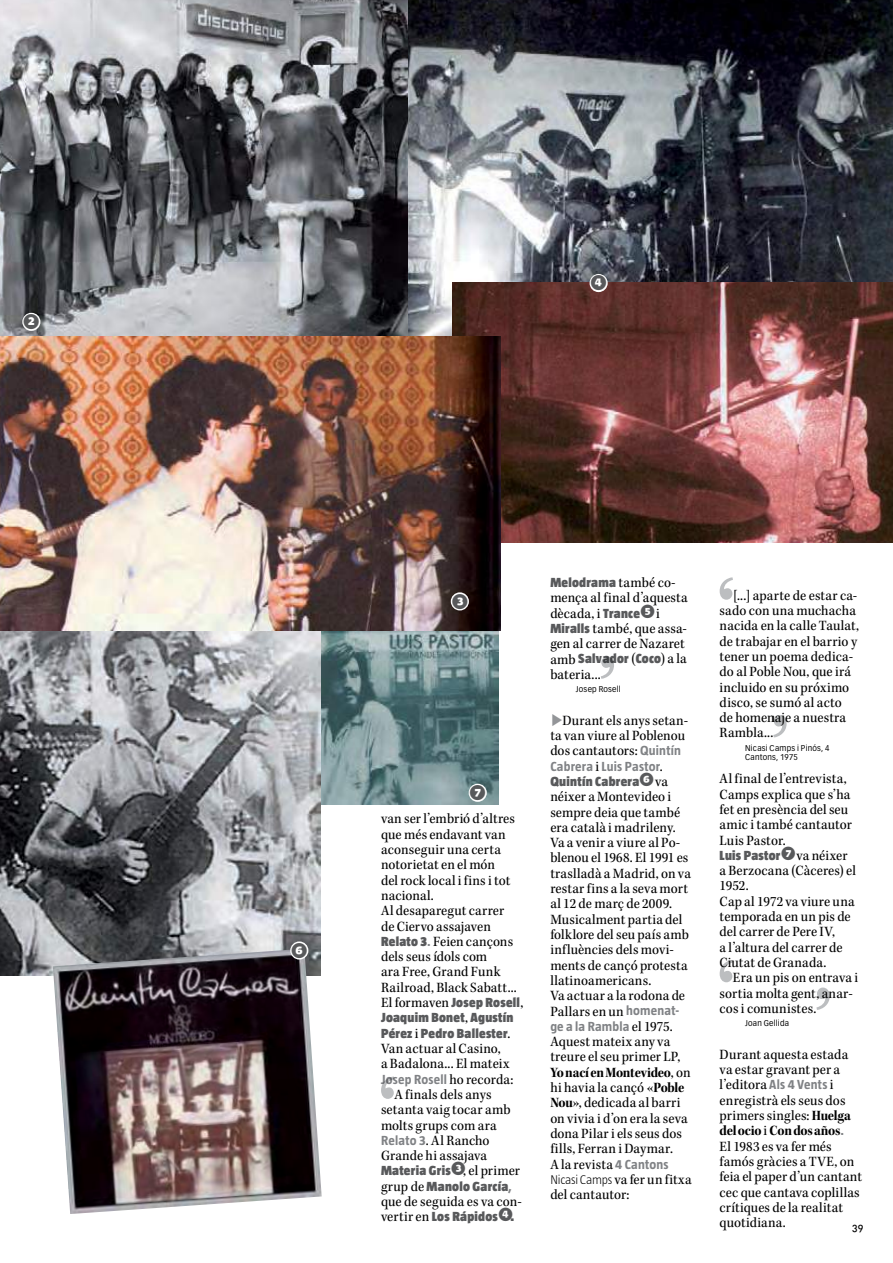
<style>
.page{position:relative;width:893px;height:1263px;background:#fff}
.page>*{position:absolute;margin:0;border:0;box-sizing:border-box;transform-origin:0 0}
.t1{font:700 21px "Fedra Sans Std";color:#58595b}
.t2{font:14.7px/15.3px "Kepler Std Scn";letter-spacing:.01em;color:#000}
.t3{font:14.7px "Kepler Std Bold Scn Subh";letter-spacing:-.015em;color:#000}
.t4{font:900 13.5px/15.3px "Taz";letter-spacing:.02em;color:#58595b}
.t5{font:700 13.5px/15.3px "Taz";letter-spacing:.015em;color:#808285}
.t6{font:10.5px "DIN Medium Alternate";color:#000}
.t7{font:8.25px/9px "Vectora LT Std";letter-spacing:.03em;color:#000;scale:.95 1}
.s1{font-family:"Taz";font-weight:900;font-size:13.5px;color:#58595b}
.s2{font-family:"Taz";font-weight:700;font-size:13.5px;color:#808285}
.s3{font-family:"Kepler Std Scn";font-weight:400;font-size:14.7px;color:#000}
.s4{font-family:"Fedra Sans Std";font-weight:700;font-size:18.75px}
.s5{font-weight:700;color:#808285}
.s6{font-family:"Fedra Sans Std";font-weight:700;font-size:18.75px;color:#58595b}
.s7{font-family:"Fedra Sans Std";font-weight:700;font-size:18px;color:#939598}
.s8{font-weight:900;color:#58595b}
.s9{font-family:"Fedra Sans Std";font-size:18.75px;color:#58595b}
.s10{font-family:"Kepler Std Scn"}
.s11{font-family:"Kepler Std Bold Scn Subh"}
.s12{font-family:"Taz";font-weight:300;font-size:12.9px}
</style>
<div class="page">
<svg style="left:381px;top:1076px;width:13px;height:23px"></svg>
<svg style="left:601px;top:656px;width:13px;height:23px"></svg>
<svg style="left:719px;top:577px;width:14px;height:23px"></svg>
<svg style="left:773px;top:715px;width:13px;height:22px"></svg>
<svg style="left:719px;top:960px;width:14px;height:22px"></svg>
<svg style="left:816px;top:987px;width:13px;height:23px"></svg>
<img style="left:407px;top:0;width:486px;height:336px">
<img style="left:320px;top:630px;width:178px;height:174px">
<img style="left:453px;top:282px;width:440px;height:260px">
<img style="left:0;top:630px;width:320px;height:345px">
<img style="left:53px;top:948px;width:269px;height:266px">
<svg style="left:289px;top:940px;width:21px;height:21px"></svg>
<svg style="left:467px;top:782px;width:21px;height:21px"></svg>
<img style="left:0;top:0;width:407px;height:336px">
<img style="left:0;top:336px;width:500px;height:294px">
<svg style="left:449px;top:591px;width:21px;height:21px"></svg>
<svg style="left:588px;top:268px;width:21px;height:26px"></svg>
<svg style="left:19px;top:311px;width:23px;height:21px"></svg>
<h1 class="t1" style="left:23px;top:309px;width:19px">➋</h1>
<h1 class="t1" style="left:590px;top:270px;width:19px">➍</h1>
<h1 class="t1" style="left:290px;top:937px;width:19px">➏</h1>
<h1 class="t1" style="left:451px;top:588px;width:19px">➌</h1>
<h1 class="t1" style="left:469px;top:780px;width:19px">➐</h1>
<p class="t2" style="left:381px;top:811px;width:144px">van ser l’embrió d’altres que més endavant van aconseguir una certa notorietat en el món<br>del rock local i fins i tot nacional.<br>Al desaparegut carrer<br>de Ciervo assajaven<br><span class="s1">Relato 3</span><span class="s2">.</span> Feien cançons dels seus ídols com<br>ara Free, Grand Funk<br>Railroad, Black Sabatt...<br>El formaven <span class="s1">Josep Rosell</span>,</p>
<p class="t4" style="left:381px;top:1010px;width:134px">Joaquim Bonet<span class="s3">,</span> Agustín<br>Pérez <span class="s3">i</span> Pedro Ballester<span class="s3">.</span></p>
<p class="t2" style="left:381px;top:1041px;width:130px">Van actuar al Casino, a Badalona... El mateix</p>
<p class="t5" style="left:381px;top:1071px;width:134px">Josep Rosell <span class="s3">ho recorda:</span></p>
<p class="t2" style="left:381px;top:1087px;width:131px;text-indent:13px">A finals dels anys setanta vaig tocar amb molts grups com ara<br><span class="s2">Relato 3</span>. Al Rancho<br>Grande hi assajava</p>
<p class="t4" style="left:381px;top:1163px;width:140px">Materia Gris<span class="s4">➌</span><span class="s3">, el primer grup de</span> Manolo García<span class="s5">,</span></p>
<p class="t2" style="left:381px;top:1194px;width:142px">que de seguida es va con-</p>
<p class="t4" style="left:381px;top:1209px;width:135px"><span class="s3">vertir en</span> Los Rápidos<span class="s4">➍</span>.</p>
<p class="t4" style="left:550px;top:574px;width:127px">Melodrama <span class="s3">també co-</span></p>
<p class="t2" style="left:550px;top:590px;width:139px">mença al final d’aquesta dècada, i <span class="s1">Trance</span><span class="s6">➎</span> i<br><span class="s1">Miralls</span> també, que assa&shy;gen al carrer de Nazaret</p>
<p class="t4" style="left:550px;top:651px;width:138px"><span class="s3">amb</span> Salvador <span class="s3">(</span>Coco<span class="s3">) a la</span></p>
<p class="t2" style="left:550px;top:667px;width:52px">bateria...</p>
<p class="t7" style="left:576px;top:685px;width:49px">Josep Rosell</p>
<p class="t2" style="left:550px;top:713px;width:139px"><span class="s7">▶</span>Durant els anys setan&shy;ta van viure al Poblenou dos cantautors: <span class="s2">Quintín</span></p>
<p class="t5" style="left:550px;top:758px;width:119px">Cabrera <span class="s3">i</span> Luis Pastor<span class="s3">.<br></span><span class="s8">Quintín Cabrera</span><span class="s9">➏</span> <span class="s3">va</span></p>
<p class="t2" style="left:550px;top:789px;width:142px">néixer a Montevideo i sempre deia que també era català i madrileny.<br>Va a venir a viure al Po&shy;blenou el 1968. El 1991 es traslladà a Madrid, on va restar fins a la seva mort al 12 de març de 2009.<br>Musicalment partia del folklore del seu país amb influències dels movi&shy;ments de cançó protesta llatinoamericans.<br>Va actuar a la rodona de<br>Pallars en un <span class="s2">homenat-</span></p>
<p class="t5" style="left:550px;top:1018px;width:124px">ge a la Rambla <span class="s3">el 1975.</span></p>
<p class="t2" style="left:550px;top:1034px;width:131px">Aquest mateix any va treure el seu primer LP,</p>
<p class="t3" style="left:550px;top:1064px;width:142px">Yo nací en Montevideo<span class="s10">, on</span></p>
<p class="t2" style="left:550px;top:1080px;width:143px">hi havia la cançó <span class="s11">«Poble<br>Nou»</span>, dedicada al barri on vivia i d’on era la seva dona Pilar i els seus dos fills, Ferran i Daymar.<br>A la revista <span class="s2">4 Cantons<br></span><span class="s12">Nicasi Camps</span> va fer un fitxa del cantautor:</p>
<p class="t2" style="left:719px;top:588px;width:141px;text-indent:13px">[...] aparte de estar ca&shy;sado con una muchacha nacida en la calle Taulat, de trabajar en el barrio y tener un poema dedica&shy;do al Poble Nou, que irá incluido en su próximo disco, se sumó al acto<br>de homenaje a nuestra<br>Rambla...</p>
<p class="t7" style="left:745px;top:743px;width:90px">Nicasi Camps i Pinós, 4<br>Cantons, 1975</p>
<p class="t2" style="left:719px;top:771px;width:134px">Al final de l’entrevista,<br>Camps explica que s’ha fet en presència del seu amic i també cantautor<br>Luis Pastor.</p>
<p class="t4" style="left:719px;top:847px;width:129px">Luis Pastor<span class="s4">➐</span> <span class="s3">va néixer</span></p>
<p class="t2" style="left:719px;top:863px;width:138px">a Berzocana (Càceres) el<br>1952.<br>Cap al 1972 va viure una temporada en un pis de del carrer de Pere IV,<br>a l’altura del carrer de<br>Ciutat de Granada.</p>
<p class="t2" style="left:719px;top:970px;width:140px;text-indent:13px">Era un pis on entrava i sortia molta gent, anar&shy;cos i comunistes.</p>
<p class="t7" style="left:745px;top:1019px;width:48px">Joan Gellida</p>
<p class="t2" style="left:719px;top:1047px;width:133px">Durant aquesta estada va estar gravant per a l’editora <span class="s2">Als 4 Vents</span> i enregistrà els seus dos primers singles: <span class="s11">Huelga</span></p>
<p class="t3" style="left:719px;top:1122px;width:126px">del ocio <span class="s10">i</span> Con dos años<span class="s2">.</span></p>
<p class="t2" style="left:719px;top:1139px;width:144px">El 1983 es va fer més famós gràcies a TVE, on feia el paper d’un cantant cec que cantava coplillas crítiques de la realitat quotidiana.</p>
<p class="t6" style="left:852px;top:1220px;width:13px">39</p>
</div>
